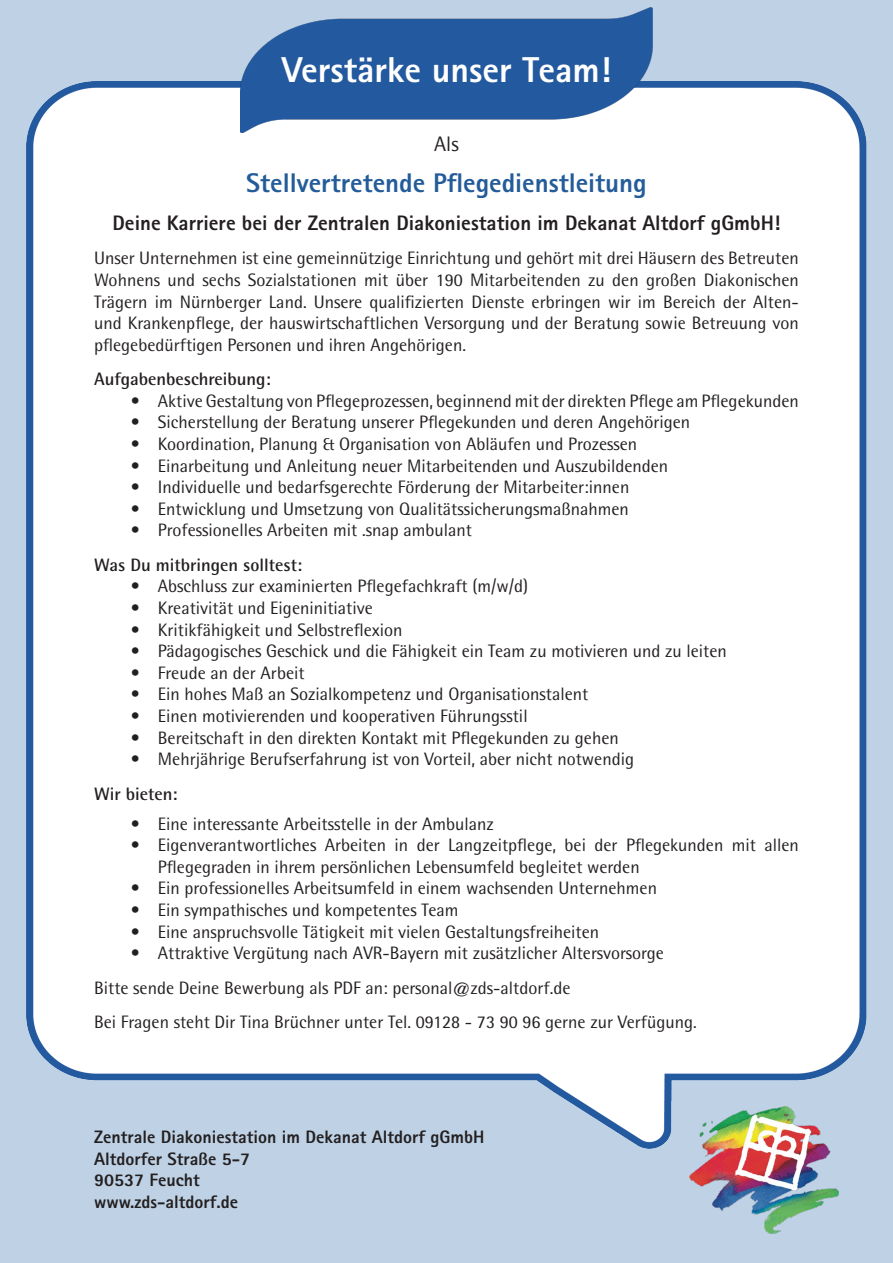
<style>
.page{position:relative;width:893px;height:1263px;background:#bfd2e5}
.page>*{position:absolute;margin:0;border:0;box-sizing:border-box;transform-origin:0 0}
.t1{font:800 36px "Rotis Sans Serif Std";color:#fff}
.t2{font:800 27px "Rotis Sans Serif Std";color:#235c99}
.t3{font:800 21px "Rotis Sans Serif Std";color:#231f20}
.t4{font:21px "Rotis Semi Sans Std";color:#231f20}
.t5{font:18px/21.6px "Rotis Semi Sans Std";color:#231f20;text-align:justify}
.t6{font:800 18px "Rotis Sans Serif Std";color:#231f20}
.t7{font:700 18px "Rotis Semi Sans Std";color:#231f20}
</style>
<div class="page">
<img style="left:26px;top:81px;width:841px;height:1068px">
<img style="left:241px;top:7px;width:411px;height:126px">
<img style="left:689px;top:1106px;width:150px;height:127px">
<p class="t1" style="left:282px;top:47px;width:331px">Verstärke unser Team!</p>
<p class="t4" style="left:434px;top:132px;width:26px">Als</p>
<p class="t2" style="left:246px;top:166px;width:402px">Stellvertretende Pflegedienstleitung</p>
<p class="t3" style="left:112px;top:210px;width:669px">Deine Karriere bei der Zentralen Diakoniestation im Dekanat Altdorf gGmbH!</p>
<p class="t5" style="left:94px;top:247px;width:706px">Unser Unternehmen ist eine gemeinnützige Einrichtung und gehört mit drei Häusern des Betreuten Wohnens und sechs Sozialstationen mit über 190 Mitarbeitenden zu den großen Diakonischen Trägern im Nürnberger Land. Unsere qualifizierten Dienste erbringen wir im Bereich der Alten&shy;und Krankenpflege, der hauswirtschaftlichen Versorgung und der Beratung sowie Betreuung von pflegebedürftigen Personen und ihren Angehörigen.</p>
<p class="t7" style="left:94px;top:368px;width:178px">Aufgabenbeschreibung:</p>
<p class="t5" style="left:131px;top:390px;width:669px">• Aktive Gestaltung von Pflegeprozessen, beginnend mit der direkten Pflege am Pflegekunden</p>
<p class="t5" style="left:131px;top:411px;width:561px">• Sicherstellung der Beratung unserer Pflegekunden und deren Angehörigen</p>
<p class="t5" style="left:131px;top:433px;width:508px">• Koordination, Planung &amp; Organisation von Abläufen und Prozessen</p>
<p class="t5" style="left:131px;top:454px;width:539px">• Einarbeitung und Anleitung neuer Mitarbeitenden und Auszubildenden</p>
<p class="t5" style="left:131px;top:476px;width:500px">• Individuelle und bedarfsgerechte Förderung der Mitarbeiter:innen</p>
<p class="t5" style="left:131px;top:498px;width:500px">• Entwicklung und Umsetzung von Qualitätssicherungsmaßnahmen</p>
<p class="t5" style="left:131px;top:519px;width:343px">• Professionelles Arbeiten mit .snap ambulant</p>
<p class="t7" style="left:94px;top:554px;width:210px">Was Du mitbringen solltest:</p>
<p class="t5" style="left:131px;top:575px;width:399px">• Abschluss zur examinierten Pflegefachkraft (m/w/d)</p>
<p class="t5" style="left:131px;top:597px;width:243px">• Kreativität und Eigeninitiative</p>
<p class="t5" style="left:131px;top:618px;width:273px">• Kritikfähigkeit und Selbstreflexion</p>
<p class="t5" style="left:131px;top:640px;width:597px">• Pädagogisches Geschick und die Fähigkeit ein Team zu motivieren und zu leiten</p>
<p class="t5" style="left:131px;top:662px;width:175px">• Freude an der Arbeit</p>
<p class="t5" style="left:131px;top:683px;width:459px">• Ein hohes Maß an Sozialkompetenz und Organisationstalent</p>
<p class="t5" style="left:131px;top:705px;width:398px">• Einen motivierenden und kooperativen Führungsstil</p>
<p class="t5" style="left:131px;top:726px;width:489px">• Bereitschaft in den direkten Kontakt mit Pflegekunden zu gehen</p>
<p class="t5" style="left:131px;top:748px;width:505px">• Mehrjährige Berufserfahrung ist von Vorteil, aber nicht notwendig</p>
<p class="t7" style="left:94px;top:782px;width:85px">Wir bieten:</p>
<p class="t5" style="left:131px;top:812px;width:364px">• Eine interessante Arbeitsstelle in der Ambulanz</p>
<p class="t5" style="left:158px;top:834px;width:642px;text-indent:-27px">• Eigenverantwortliches Arbeiten in der Langzeitpflege, bei der Pflegekunden mit allen<br>Pflegegraden in ihrem persönlichen Lebensumfeld begleitet werden</p>
<p class="t5" style="left:131px;top:877px;width:528px">• Ein professionelles Arbeitsumfeld in einem wachsenden Unternehmen</p>
<p class="t5" style="left:131px;top:899px;width:329px">• Ein sympathisches und kompetentes Team</p>
<p class="t5" style="left:131px;top:920px;width:470px">• Eine anspruchsvolle Tätigkeit mit vielen Gestaltungsfreiheiten</p>
<p class="t5" style="left:131px;top:942px;width:534px">• Attraktive Vergütung nach AVR-Bayern mit zusätzlicher Altersvorsorge</p>
<p class="t5" style="left:94px;top:976px;width:478px">Bitte sende Deine Bewerbung als PDF an: personal@zds-altdorf.de</p>
<p class="t5" style="left:94px;top:1011px;width:604px">Bei Fragen steht Dir Tina Brüchner unter Tel. 09128 - 73 90 96 gerne zur Verfügung.</p>
<p class="t6" style="left:94px;top:1126px;width:392px">Zentrale Diakoniestation im Dekanat Altdorf gGmbH</p>
<p class="t6" style="left:94px;top:1147px;width:157px">Altdorfer Straße 5-7</p>
<p class="t6" style="left:94px;top:1169px;width:107px">90537 Feucht</p>
<p class="t6" style="left:94px;top:1190px;width:145px">www.zds-altdorf.de</p>
</div>
